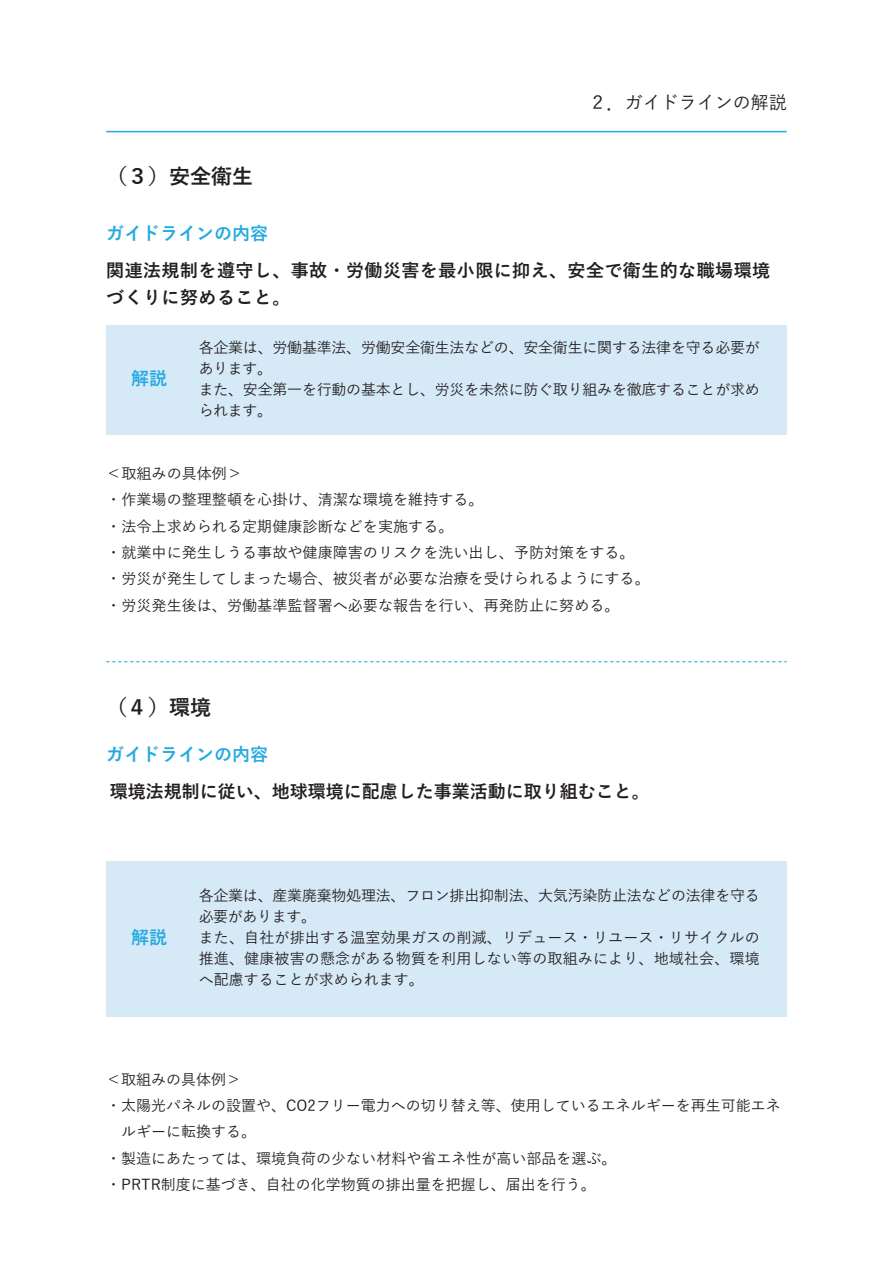
<style>
.page{position:relative;width:893px;height:1263px;background:#fff}
.page>*{position:absolute;margin:0;border:0;box-sizing:border-box;transform-origin:0 0}
.t1{font:700 21px "Yu Gothic";color:#231f20}
.t2{font:700 18px/27px "Yu Gothic";letter-spacing:.025em;color:#231f20}
.t3{font:700 18px "Yu Gothic";color:#231f20}
.t4{font:700 18px "Yu Gothic";color:#24aae1}
.t5{font:500 18px "Yu Gothic";color:#231f20}
.t6{font:500 15.15px/26.4px "Yu Gothic";color:#231f20}
.t7{font:500 15px/21px "Yu Gothic";color:#231f20}
</style>
<div class="page">
<hr style="left:106px;top:131px;width:681px;height:1px;background:#24aae1">
<div style="left:106px;top:325px;width:681px;height:110px;background:#d6e9f7"></div>
<div style="left:106px;top:861px;width:681px;height:155px;background:#d6e9f7"></div>
<svg style="left:106px;top:661px;width:681px;height:1px"></svg>
<h1 class="t1" style="left:106px;top:164px;width:148px">（３）安全衛生</h1>
<p class="t4" style="left:106px;top:224px;width:164px">ガイドラインの内容</p>
<p class="t5" style="left:589px;top:86px;width:199px">２．ガイドラインの解説</p>
<p class="t2" style="left:106px;top:258px;width:665px">関連法規制を遵守し、事故・労働災害を最小限に抑え、安全で衛生的な職場環境づくりに努めること。</p>
<p class="t7" style="left:199px;top:335px;width:563px">各企業は、労働基準法、労働安全衛生法などの、安全衛生に関する法律を守る必要があります。<br>また、安全第一を行動の基本とし、労災を未然に防ぐ取り組みを徹底することが求められます。</p>
<p class="t4" style="left:131px;top:368px;width:37px">解説</p>
<p class="t6" style="left:106px;top:458px;width:545px">＜取組みの具体例＞<br>・作業場の整理整頓を心掛け、清潔な環境を維持する。<br>・法令上求められる定期健康診断などを実施する。<br>・就業中に発生しうる事故や健康障害のリスクを洗い出し、予防対策をする。・労災が発生してしまった場合、被災者が必要な治療を受けられるようにする。・労災発生後は、労働基準監督署へ必要な報告を行い、再発防止に努める。</p>
<h1 class="t1" style="left:106px;top:695px;width:106px">（４）環境</h1>
<p class="t4" style="left:106px;top:744px;width:164px">ガイドラインの内容</p>
<p class="t3" style="left:110px;top:781px;width:541px">環境法規制に従い、地球環境に配慮した事業活動に取り組むこと。</p>
<p class="t4" style="left:131px;top:927px;width:37px">解説</p>
<p class="t7" style="left:199px;top:883px;width:563px">各企業は、産業廃棄物処理法、フロン排出抑制法、大気汚染防止法などの法律を守る必要があります。<br>また、自社が排出する温室効果ガスの削減、リデュース・リユース・リサイクルの推進、健康被害の懸念がある物質を利用しない等の取組みにより、地域社会、環境へ配慮することが求められます。</p>
<p class="t7" style="left:106px;top:1064px;width:676px;line-height:26.2px">＜取組みの具体例＞<br>・太陽光パネルの設置や、CO2フリー電力への切り替え等、使用しているエネルギーを再生可能エネ　ルギーに転換する。<br>・製造にあたっては、環境負荷の少ない材料や省エネ性が高い部品を選ぶ。<br>・PRTR制度に基づき、自社の化学物質の排出量を把握し、届出を行う。</p>
</div>
